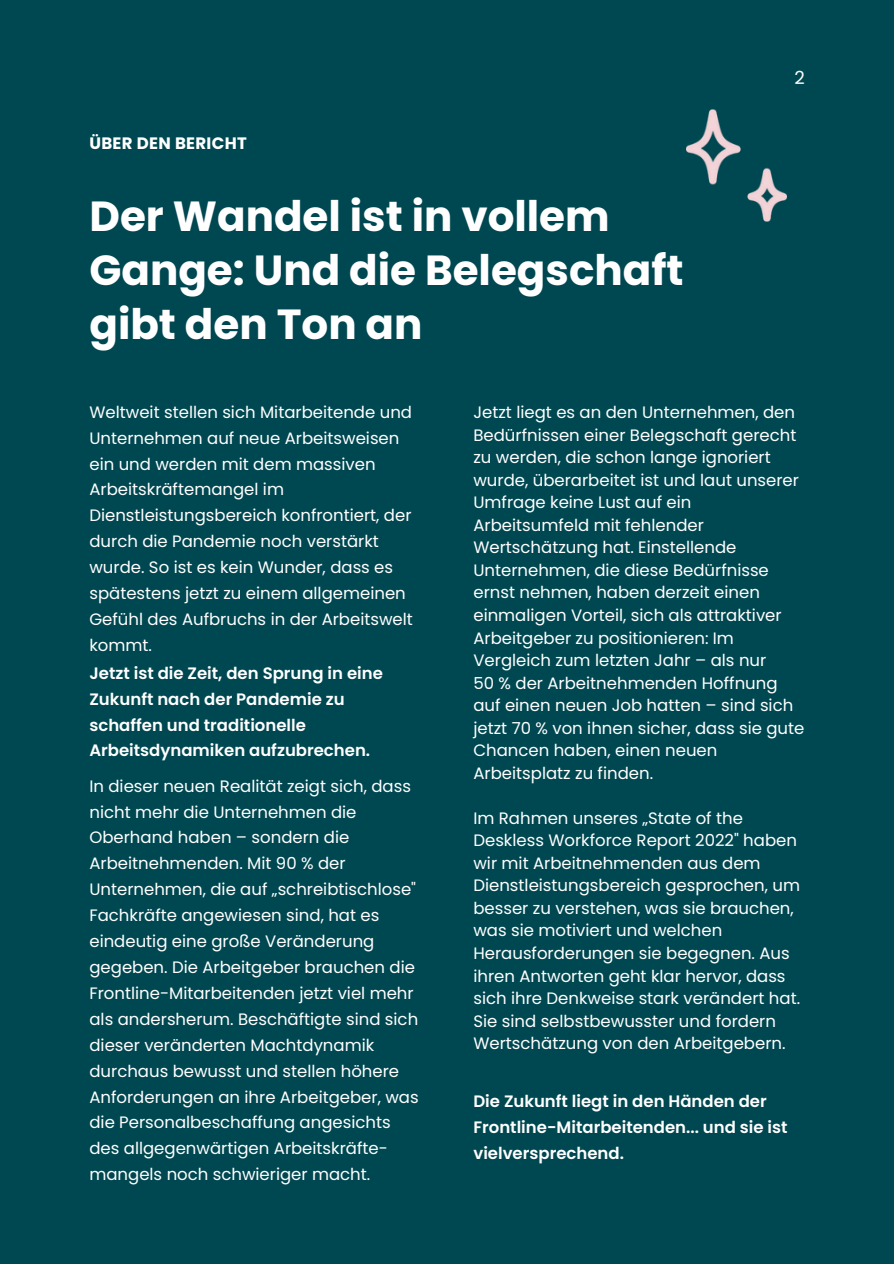
<style>
.page{position:relative;width:894px;height:1264px;background:#fff}
.page>*{position:absolute;margin:0;border:0;box-sizing:border-box;transform-origin:0 0}
.t1{font:700 42px "Poppins";color:#fff}
.t2{font:18px "Poppins";color:#fff}
.t3{font:16.5px/22.5px "Poppins";color:#fff}
.t4{font:600 16.5px/26px "Poppins";color:#fff}
.t5{font:700 16.5px "Poppins";letter-spacing:.02em;color:#fff}
</style>
<div class="page">
<div style="left:0;top:0;width:893px;height:1263px;background:#004851"></div>
<img style="left:686px;top:109px;width:99px;height:113px">
<p class="t5" style="left:89px;top:131px;width:159px">ÜBER DEN BERICHT</p>
<p class="t1" style="left:89px;top:186px;width:521px">Der Wandel ist in vollem</p>
<p class="t1" style="left:89px;top:240px;width:595px">Gange: Und die Belegschaft</p>
<p class="t1" style="left:89px;top:294px;width:334px">gibt den Ton an</p>
<p class="t2" style="left:794px;top:66px;width:12px">2</p>
<p class="t3" style="left:89px;top:399px;width:325px;line-height:26px">Weltweit stellen sich Mitarbeitende und Unternehmen auf neue Arbeitsweisen ein und werden mit dem massiven Arbeitskräftemangel im Dienstleistungsbereich konfrontiert, der durch die Pandemie noch verstärkt wurde. So ist es kein Wunder, dass es spätestens jetzt zu einem allgemeinen Gefühl des Aufbruchs in der Arbeitswelt kommt.</p>
<p class="t3" style="left:473px;top:401px;width:327px">Jetzt liegt es an den Unternehmen, den Bedürfnissen einer Belegschaft gerecht zu werden, die schon lange ignoriert wurde, überarbeitet ist und laut unserer Umfrage keine Lust auf ein Arbeitsumfeld mit fehlender Wertschätzung hat. Einstellende Unternehmen, die diese Bedürfnisse ernst nehmen, haben derzeit einen einmaligen Vorteil, sich als attraktiver Arbeitgeber zu positionieren: Im Vergleich zum letzten Jahr – als nur</p>
<p class="t3" style="left:473px;top:671px;width:332px">50 % der Arbeitnehmenden Hoffnung auf einen neuen Job hatten – sind sich jetzt 70 % von ihnen sicher, dass sie gute<br>Chancen haben, einen neuen<br>Arbeitsplatz zu finden.</p>
<p class="t3" style="left:473px;top:806px;width:328px">Im Rahmen unseres „State of the Deskless Workforce Report 2022" haben wir mit Arbeitnehmenden aus dem Dienstleistungsbereich gesprochen, um besser zu verstehen, was sie brauchen, was sie motiviert und welchen Herausforderungen sie begegnen. Aus ihren Antworten geht klar hervor, dass sich ihre Denkweise stark verändert hat.<br>Sie sind selbstbewusster und fordern Wertschätzung von den Arbeitgebern.</p>
<p class="t4" style="left:89px;top:660px;width:295px">Jetzt ist die Zeit, den Sprung in eine<br>Zukunft nach der Pandemie zu schaffen und traditionelle<br>Arbeitsdynamiken aufzubrechen.</p>
<p class="t3" style="left:89px;top:772px;width:331px;line-height:26px">In dieser neuen Realität zeigt sich, dass nicht mehr die Unternehmen die Oberhand haben – sondern die Arbeitnehmenden. Mit 90 % der Unternehmen, die auf „schreibtischlose" Fachkräfte angewiesen sind, hat es eindeutig eine große Veränderung gegeben. Die Arbeitgeber brauchen die Frontline-Mitarbeitenden jetzt viel mehr als andersherum. Beschäftigte sind sich dieser veränderten Machtdynamik durchaus bewusst und stellen höhere Anforderungen an ihre Arbeitgeber, was die Personalbeschaffung angesichts des allgegenwärtigen Arbeitskräfte&shy;mangels noch schwieriger macht.</p>
<p class="t4" style="left:473px;top:1088px;width:315px">Die Zukunft liegt in den Händen der<br>Frontline-Mitarbeitenden... und sie ist vielversprechend.</p>
</div>
